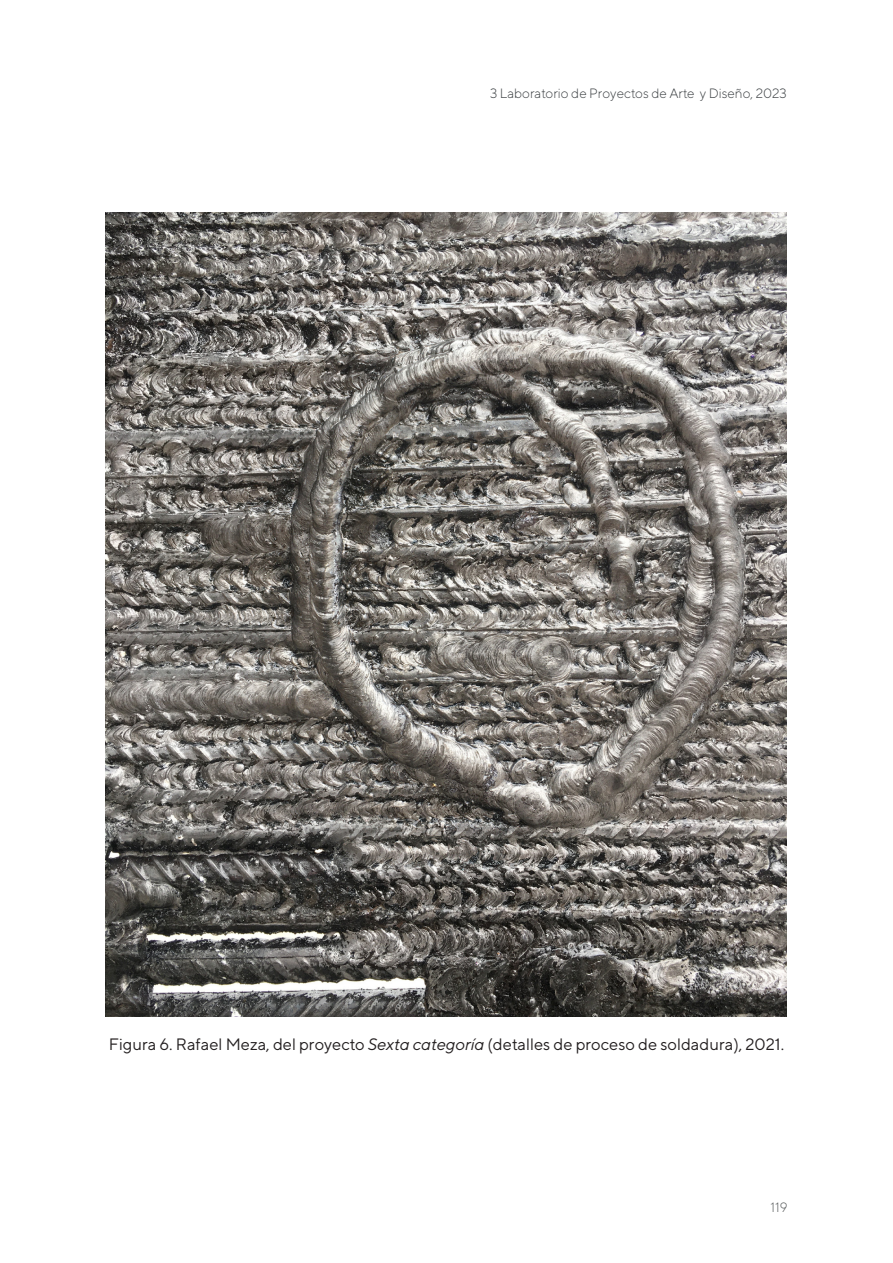
<style>
.page{position:relative;width:893px;height:1263px;background:#fff}
.page>*{position:absolute;margin:0;border:0;box-sizing:border-box;transform-origin:0 0}
.cuerpo-texto{font:16.5px "TT Norms";color:#231f20}
.t1{font:300 13.5px "TT Norms";color:#383c3f}
.t2{font:300 13.5px "TT Norms";color:#585b5c}
.s1{font-style:italic}
</style>
<div class="page">
<img style="left:105px;top:213px;width:682px;height:803px">
<p class="t1" style="left:490px;top:85px;width:298px">3 Laboratorio de Proyectos de Arte y Diseño, 2023</p>
<p class="cuerpo-texto" style="left:109px;top:1034px;width:677px">Figura 6. Rafael Meza, del proyecto <span class="s1">Sexta categoría</span> (detalles de proceso de soldadura), 2021.</p>
<p class="t2" style="left:770px;top:1199px;width:19px">119</p>
</div>
